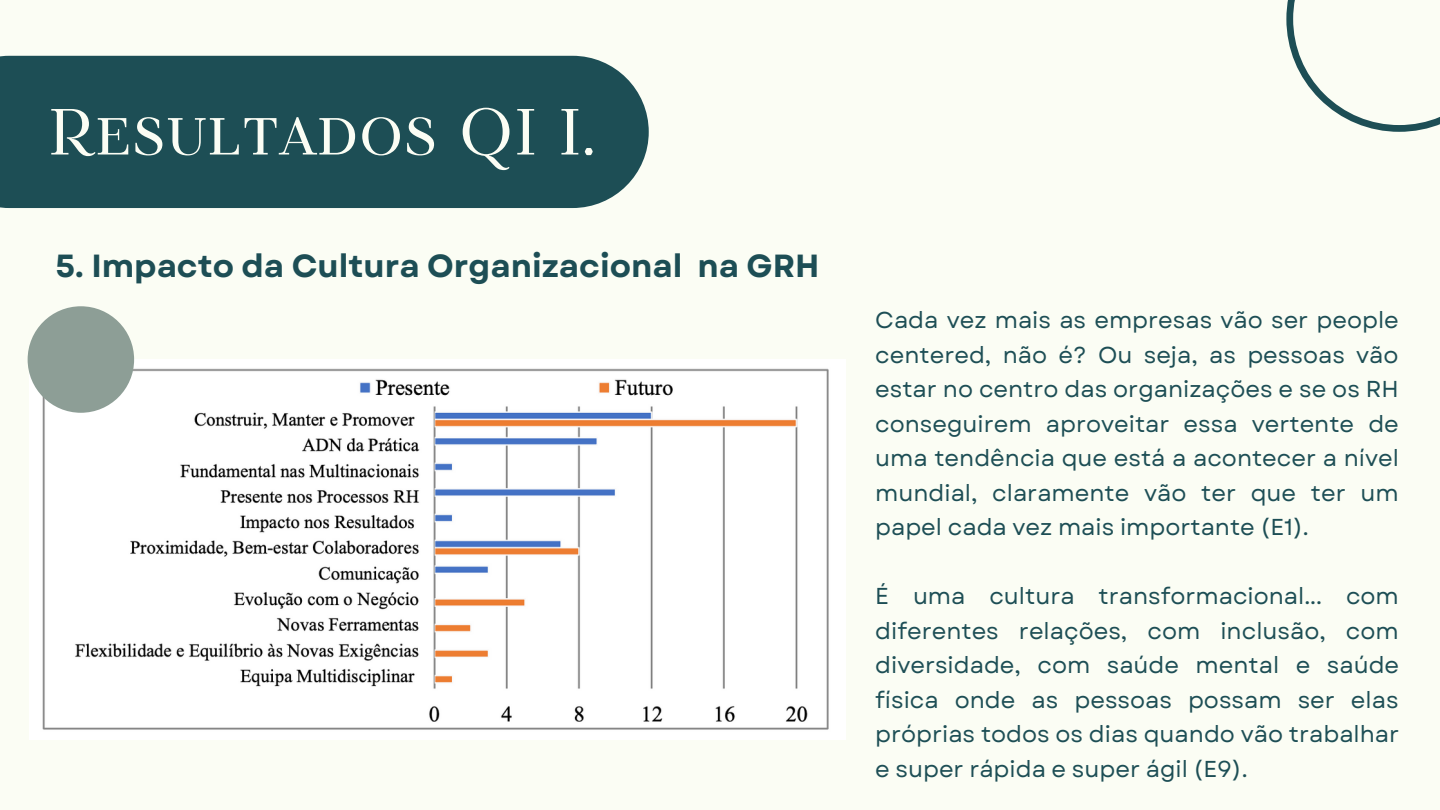
<style>
.page{position:relative;width:1440px;height:810px;background:#fbfdf4}
.page>*{position:absolute;margin:0;border:0;box-sizing:border-box;transform-origin:0 0}
.t1{font:65px "TT Tsars A";color:#fbfdf4}
.t2{font:700 32px "Garet";color:#1d4e55}
.t3{font:23px/34.5px "Garet";color:#1d4e55;text-align:justify}
</style>
<div class="page">
<div style="left:0;top:56px;width:649px;height:152px;background:#1d4e55"></div>
<svg style="left:1286px;top:0;width:154px;height:132px"></svg>
<img style="left:30px;top:360px;width:815px;height:380px">
<div style="left:28px;top:306px;width:106px;height:107px;background:#8d9e96;border-radius:50%"></div>
<h1 class="t1" style="left:48px;top:96px;width:549px">Resultados QI I.</h1>
<h2 class="t2" style="left:55px;top:243px;width:766px">5. Impacto da Cultura Organizacional na GRH</h2>
<p class="t3" style="left:875px;top:303px;width:525px">Cada vez mais as empresas vão ser people centered, não é? Ou seja, as pessoas vão estar no centro das organizações e se os RH conseguirem aproveitar essa vertente de uma tendência que está a acontecer a nível mundial, claramente vão ter que ter um papel cada vez mais importante (E1).</p>
<p class="t3" style="left:875px;top:579px;width:526px">É uma cultura transformacional... com diferentes relações, com inclusão, com diversidade, com saúde mental e saúde física onde as pessoas possam ser elas próprias todos os dias quando vão trabalhar e super rápida e super ágil (E9).</p>
</div>
